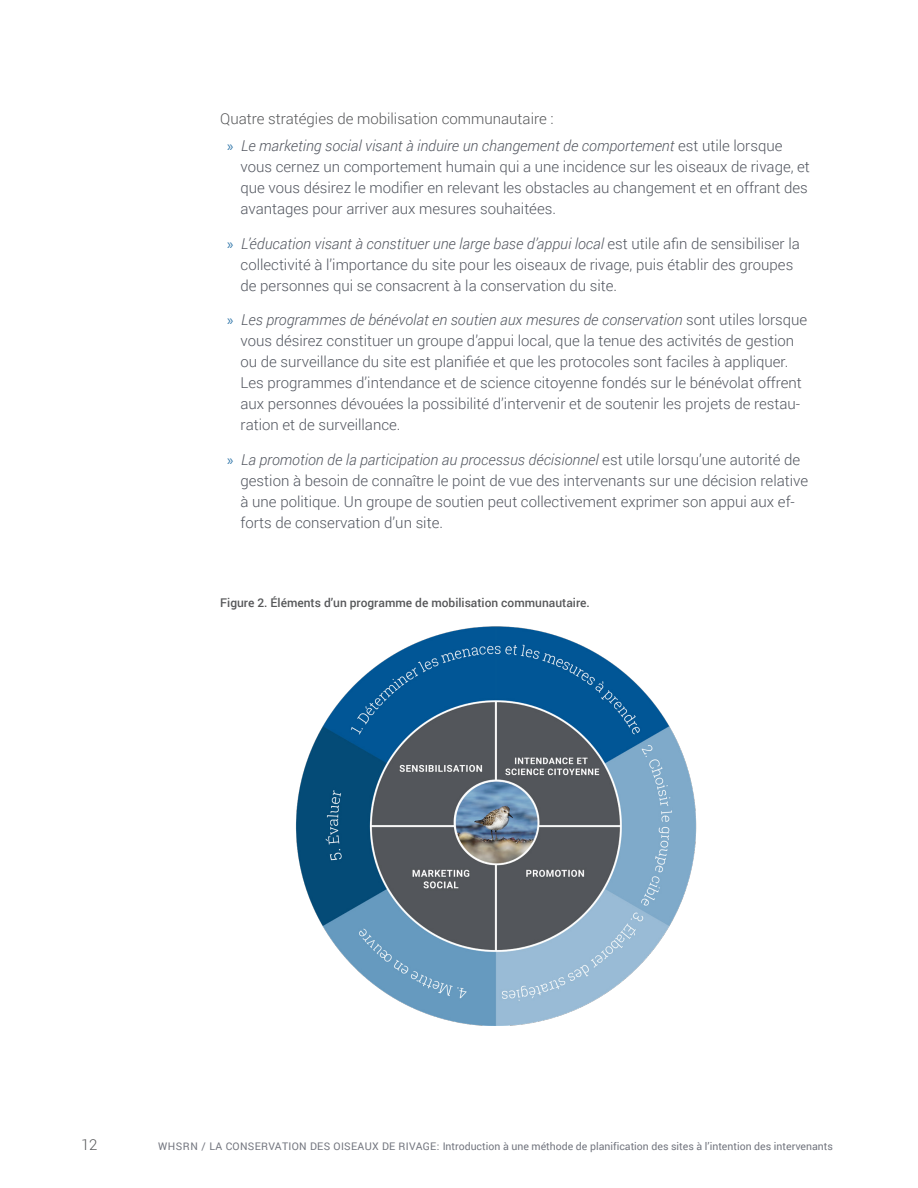
<style>
.page{position:relative;width:918px;height:1188px;background:#fff}
.page>*{position:absolute;margin:0;border:0;box-sizing:border-box;transform-origin:0 0}
.t1{font:300 15px/21px "Roboto";color:#52565f}
.t2{font:300 15px "Roboto";color:#57585a}
.t3{font:500 12px "Roboto";color:#57585a}
.t4{font:10.5px "Roboto";color:#73767f}
.s1{font-family:"Myriad Pro";font-weight:400;color:#3378aa}
.s2{font-style:italic}
</style>
<div class="page">
<img style="left:296px;top:626px;width:401px;height:400px">
<p class="t2" style="left:220px;top:108px;width:335px">Quatre stratégies de mobilisation communautaire :</p>
<p class="t1" style="left:241px;top:135px;width:571px;text-indent:-14px"><span class="s1">»</span> <span class="s2">Le marketing social visant à induire un changement de comportement</span> est utile lorsque vous cernez un comportement humain qui a une incidence sur les oiseaux de rivage, et que vous désirez le modifier en relevant les obstacles au changement et en offrant des avantages pour arriver aux mesures souhaitées.</p>
<p class="t1" style="left:241px;top:233px;width:561px;text-indent:-14px"><span class="s1">»</span> <span class="s2">L’éducation visant à constituer une large base d’appui local</span> est utile afin de sensibiliser la collectivité à l’importance du site pour les oiseaux de rivage, puis établir des groupes de personnes qui se consacrent à la conservation du site.</p>
<p class="t1" style="left:241px;top:309px;width:568px;text-indent:-14px"><span class="s1">»</span> <span class="s2">Les programmes de bénévolat en soutien aux mesures de conservation</span> sont utiles lorsque vous désirez constituer un groupe d’appui local, que la tenue des activités de gestion ou de surveillance du site est planifiée et que les protocoles sont faciles à appliquer.<br>Les programmes d’intendance et de science citoyenne fondés sur le bénévolat offrent aux personnes dévouées la possibilité d’intervenir et de soutenir les projets de restau&shy;ration et de surveillance.</p>
<p class="t1" style="left:241px;top:449px;width:569px;text-indent:-14px"><span class="s1">»</span> <span class="s2">La promotion de la participation au processus décisionnel</span> est utile lorsqu’une autorité de gestion à besoin de connaître le point de vue des intervenants sur une décision relative à une politique. Un groupe de soutien peut collectivement exprimer son appui aux ef&shy;forts de conservation d’un site.</p>
<p class="t3" style="left:220px;top:594px;width:371px">Figure 2. Éléments d’un programme de mobilisation communautaire.</p>
<p class="t2" style="left:81px;top:1134px;width:18px">12</p>
<p class="t4" style="left:158px;top:1138px;width:676px">WHSRN / LA CONSERVATION DES OISEAUX DE RIVAGE: Introduction à une méthode de planification des sites à l’intention des intervenants</p>
</div>
